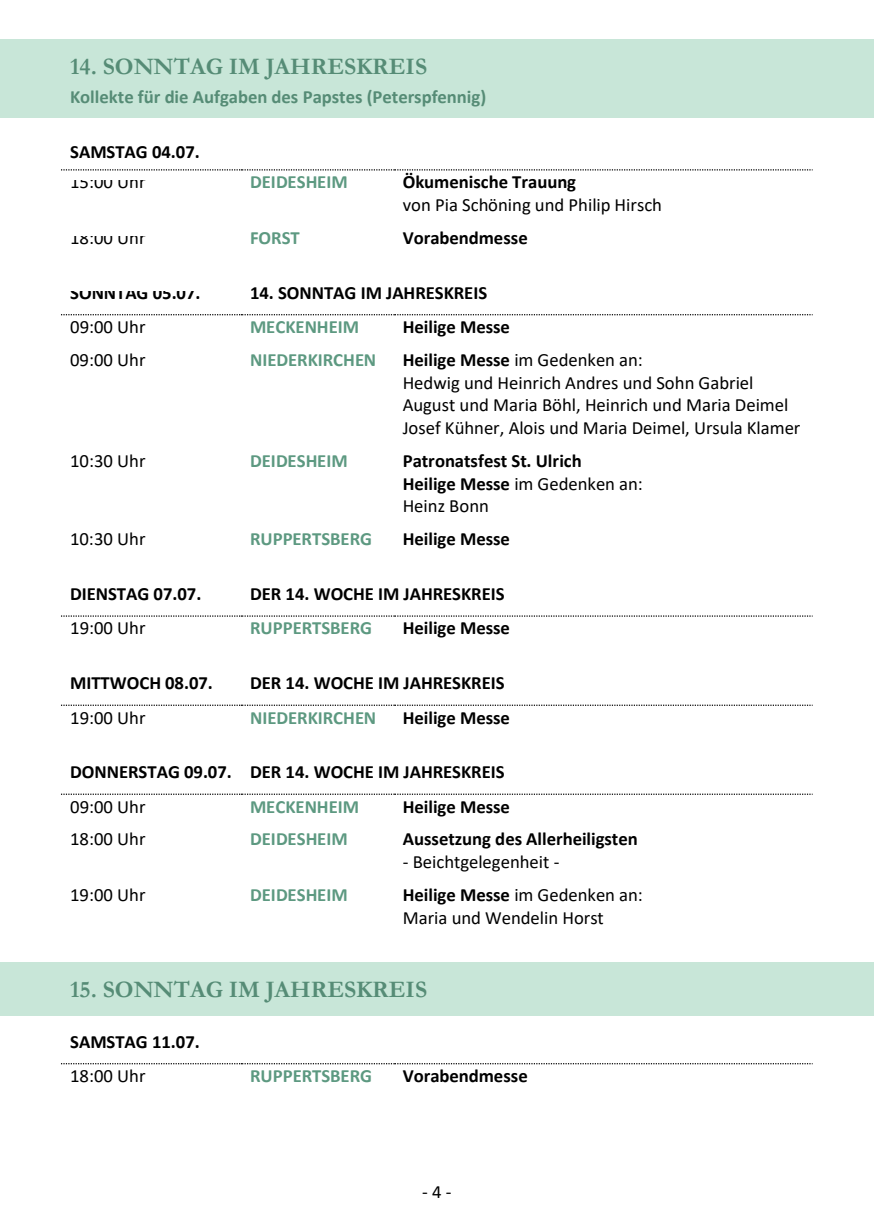
<style>
.page{position:relative;width:874px;height:1221px;background:#fff}
.page>*{position:absolute;margin:0;border:0;box-sizing:border-box;transform-origin:0 0}
.t1{font:700 23.8px "Garamond";color:#568c76}
.t2{font:700 18.72px/22.8px "Calibri";color:#000}
.t3{font:18.72px/22.8px "Calibri";color:#000}
.t4{font:700 18.72px "Calibri";color:#5d9981}
.t5{font:700 18.72px "Calibri";color:#568c76}
.s1{font-weight:700}
.s2{font-weight:400}
</style>
<div class="page">
<div style="left:0;top:39px;width:873px;height:78px;background:#c8e6d8"></div>
<div style="left:0;top:961px;width:873px;height:54px;background:#c8e6d8"></div>
<svg style="left:61px;top:169px;width:751px;height:1px"></svg>
<svg style="left:61px;top:314px;width:751px;height:1px"></svg>
<svg style="left:61px;top:615px;width:751px;height:1px"></svg>
<svg style="left:61px;top:704px;width:751px;height:1px"></svg>
<svg style="left:61px;top:793px;width:751px;height:1px"></svg>
<svg style="left:61px;top:1063px;width:751px;height:1px"></svg>
<p class="t1" style="left:70px;top:50px;width:358px">14. SONNTAG IM JAHRESKREIS</p>
<p class="t5" style="left:70px;top:83px;width:417px">Kollekte für die Aufgaben des Papstes (Peterspfennig)</p>
<p class="t2" style="left:70px;top:140px;width:131px">SAMSTAG 04.07.</p>
<p class="t3" style="left:70px;top:170px;width:77px">15:00 Uhr</p>
<p class="t4" style="left:250px;top:169px;width:99px">DEIDESHEIM</p>
<p class="t2" style="left:402px;top:170px;width:175px">Ökumenische Trauung</p>
<p class="t3" style="left:402px;top:193px;width:261px">von Pia Schöning und Philip Hirsch</p>
<p class="t3" style="left:70px;top:226px;width:77px">18:00 Uhr</p>
<p class="t4" style="left:250px;top:224px;width:51px">FORST</p>
<p class="t2" style="left:402px;top:226px;width:126px">Vorabendmesse</p>
<p class="t2" style="left:70px;top:281px;width:132px">SONNTAG 05.07.</p>
<p class="t2" style="left:250px;top:281px;width:238px">14. SONNTAG IM JAHRESKREIS</p>
<p class="t3" style="left:70px;top:315px;width:77px">09:00 Uhr</p>
<p class="t4" style="left:250px;top:313px;width:111px">MECKENHEIM</p>
<p class="t2" style="left:402px;top:315px;width:109px">Heilige Messe</p>
<p class="t3" style="left:70px;top:348px;width:77px">09:00 Uhr</p>
<p class="t4" style="left:250px;top:346px;width:128px">NIEDERKIRCHEN</p>
<p class="t3" style="left:402px;top:348px;width:399px"><span class="s1">Heilige Messe</span> im Gedenken an:<br>Hedwig und Heinrich Andres und Sohn Gabriel August und Maria Böhl, Heinrich und Maria Deimel Josef Kühner, Alois und Maria Deimel, Ursula Klamer</p>
<p class="t3" style="left:70px;top:449px;width:77px">10:30 Uhr</p>
<p class="t4" style="left:250px;top:447px;width:99px">DEIDESHEIM</p>
<p class="t2" style="left:402px;top:449px;width:241px">Patronatsfest St. Ulrich<br>Heilige Messe <span class="s2">im Gedenken an:<br>Heinz Bonn</span></p>
<p class="t3" style="left:70px;top:527px;width:77px">10:30 Uhr</p>
<p class="t4" style="left:250px;top:526px;width:123px">RUPPERTSBERG</p>
<p class="t2" style="left:402px;top:527px;width:109px">Heilige Messe</p>
<p class="t2" style="left:70px;top:582px;width:133px">DIENSTAG 07.07.</p>
<p class="t2" style="left:250px;top:582px;width:256px">DER 14. WOCHE IM JAHRESKREIS</p>
<p class="t3" style="left:70px;top:616px;width:77px">19:00 Uhr</p>
<p class="t4" style="left:250px;top:615px;width:123px">RUPPERTSBERG</p>
<p class="t2" style="left:402px;top:616px;width:109px">Heilige Messe</p>
<p class="t2" style="left:70px;top:671px;width:144px">MITTWOCH 08.07.</p>
<p class="t2" style="left:250px;top:671px;width:256px">DER 14. WOCHE IM JAHRESKREIS</p>
<p class="t3" style="left:70px;top:705px;width:77px">19:00 Uhr</p>
<p class="t4" style="left:250px;top:704px;width:128px">NIEDERKIRCHEN</p>
<p class="t2" style="left:402px;top:705px;width:109px">Heilige Messe</p>
<p class="t2" style="left:70px;top:760px;width:436px">DONNERSTAG 09.07. DER 14. WOCHE IM JAHRESKREIS</p>
<p class="t3" style="left:70px;top:794px;width:77px">09:00 Uhr</p>
<p class="t4" style="left:250px;top:793px;width:111px">MECKENHEIM</p>
<p class="t2" style="left:402px;top:794px;width:109px">Heilige Messe</p>
<p class="t3" style="left:70px;top:827px;width:77px">18:00 Uhr</p>
<p class="t4" style="left:250px;top:826px;width:99px">DEIDESHEIM</p>
<p class="t2" style="left:402px;top:827px;width:236px">Aussetzung des Allerheiligsten</p>
<p class="t3" style="left:402px;top:850px;width:158px">- Beichtgelegenheit -</p>
<p class="t3" style="left:70px;top:883px;width:77px">19:00 Uhr</p>
<p class="t4" style="left:250px;top:881px;width:99px">DEIDESHEIM</p>
<p class="t3" style="left:402px;top:883px;width:241px"><span class="s1">Heilige Messe</span> im Gedenken an:<br>Maria und Wendelin Horst</p>
<p class="t1" style="left:70px;top:973px;width:358px">15. SONNTAG IM JAHRESKREIS</p>
<p class="t2" style="left:70px;top:1029px;width:131px">SAMSTAG 11.07.</p>
<p class="t3" style="left:70px;top:1063px;width:77px">18:00 Uhr</p>
<p class="t4" style="left:250px;top:1062px;width:123px">RUPPERTSBERG</p>
<p class="t2" style="left:402px;top:1064px;width:126px">Vorabendmesse</p>
<p class="t3" style="left:422px;top:1180px;width:31px">-4 -</p>
</div>
